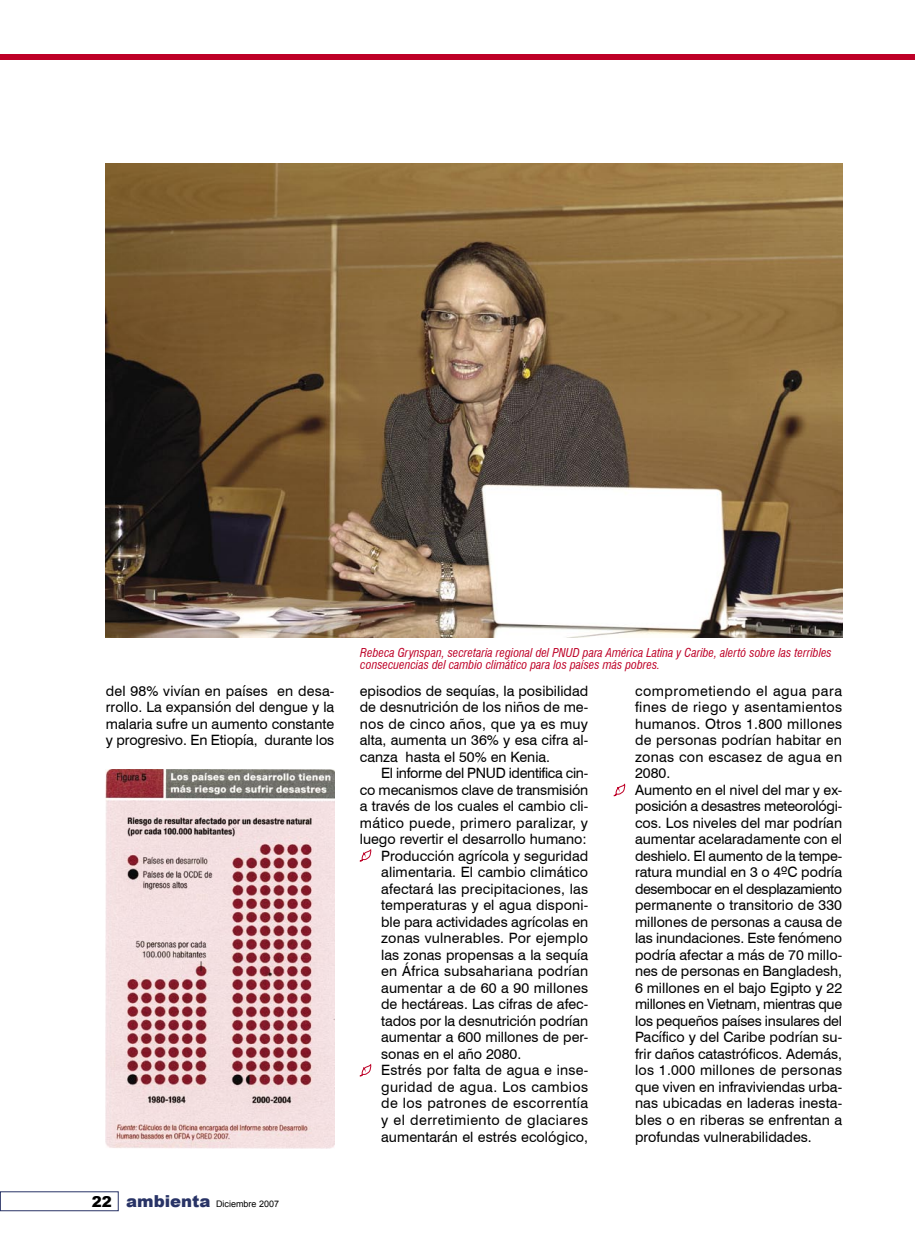
<style>
.page{position:relative;width:915px;height:1255px;background:#fff}
.page>*{position:absolute;margin:0;border:0;box-sizing:border-box;transform-origin:0 0}
.t1{font:900 15px "Arial";color:#000}
.Texto_general{font:14.25px/16.5px "Swiss 721 BT";color:#000;text-align:justify}
.Pie_de_Foto{font:italic condensed 12px/12px "Swiss 721 BT";color:#be0027}
.t2{font:9px "Arial";color:#000}
.s1{font-weight:900;font-size:16.5px;color:#283366}
</style>
<div class="page">
<div style="left:0;top:54px;width:914px;height:6px;background:#be0027"></div>
<img style="left:106px;top:769px;width:229px;height:379px">
<img style="left:106px;top:163px;width:736px;height:474px">
<svg style="left:359px;top:849px;width:12px;height:12px"></svg>
<svg style="left:359px;top:1064px;width:12px;height:12px"></svg>
<svg style="left:613px;top:783px;width:12px;height:13px"></svg>
<p class="Pie_de_Foto" style="left:360px;top:646px;width:473px">Rebeca Grynspan, secretaria regional del PNUD para América Latina y Caribe, alertó sobre las terribles consecuencias del cambio climático para los países más pobres.</p>
<p class="Texto_general" style="left:106px;top:682px;width:230px">del 98% vivían en países en desa&shy;rrollo. La expansión del dengue y la malaria sufre un aumento constante y progresivo. En Etiopía, durante los</p>
<p class="Texto_general" style="left:360px;top:682px;width:230px">episodios de sequías, la posibilidad de desnutrición de los niños de me&shy;nos de cinco años, que ya es muy alta, aumenta un 36% y esa cifra al&shy;canza hasta el 50% en Kenia.</p>
<p class="Texto_general" style="left:360px;top:764px;width:230px;text-indent:21px">El informe del PNUD identifica cin&shy;co mecanismos clave de transmisión a través de los cuales el cambio cli&shy;mático puede, primero paralizar, y luego revertir el desarrollo humano:</p>
<p class="Texto_general" style="left:381px;top:847px;width:208px">Producción agrícola y seguridad alimentaria. El cambio climático afectará las precipitaciones, las temperaturas y el agua disponi&shy;ble para actividades agrícolas en zonas vulnerables. Por ejemplo las zonas propensas a la sequía en África subsahariana podrían aumentar a de 60 a 90 millones de hectáreas. Las cifras de afec&shy;tados por la desnutrición podrían aumentar a 600 millones de per&shy;sonas en el año 2080.</p>
<p class="Texto_general" style="left:381px;top:1061px;width:208px">Estrés por falta de agua e inse&shy;guridad de agua. Los cambios de los patrones de escorrentía y el derretimiento de glaciares aumentarán el estrés ecológico,</p>
<p class="t1" style="left:92px;top:1190px;width:22px">22</p>
<p class="t2" style="left:126px;top:1197px;width:154px"><span class="s1">ambienta</span> Diciembre 2007</p>
<p class="Texto_general" style="left:634px;top:682px;width:208px">comprometiendo el agua para fines de riego y asentamientos humanos. Otros 1.800 millones de personas podrían habitar en zonas con escasez de agua en 2080.</p>
<p class="Texto_general" style="left:634px;top:781px;width:208px">Aumento en el nivel del mar y ex&shy;posición a desastres meteorológi&shy;cos. Los niveles del mar podrían aumentar acelaradamente con el deshielo. El aumento de la tempe&shy;ratura mundial en 3 o 4ºC podría desembocar en el desplazamiento permanente o transitorio de 330 millones de personas a causa de las inundaciones. Este fenómeno podría afectar a más de 70 millo&shy;nes de personas en Bangladesh, 6 millones en el bajo Egipto y 22 millones en Vietnam, mientras que los pequeños países insulares del Pacífico y del Caribe podrían su&shy;frir daños catastróficos. Además, los 1.000 millones de personas que viven en infraviviendas urba&shy;nas ubicadas en laderas inesta&shy;bles o en riberas se enfrentan a profundas vulnerabilidades.</p>
</div>
